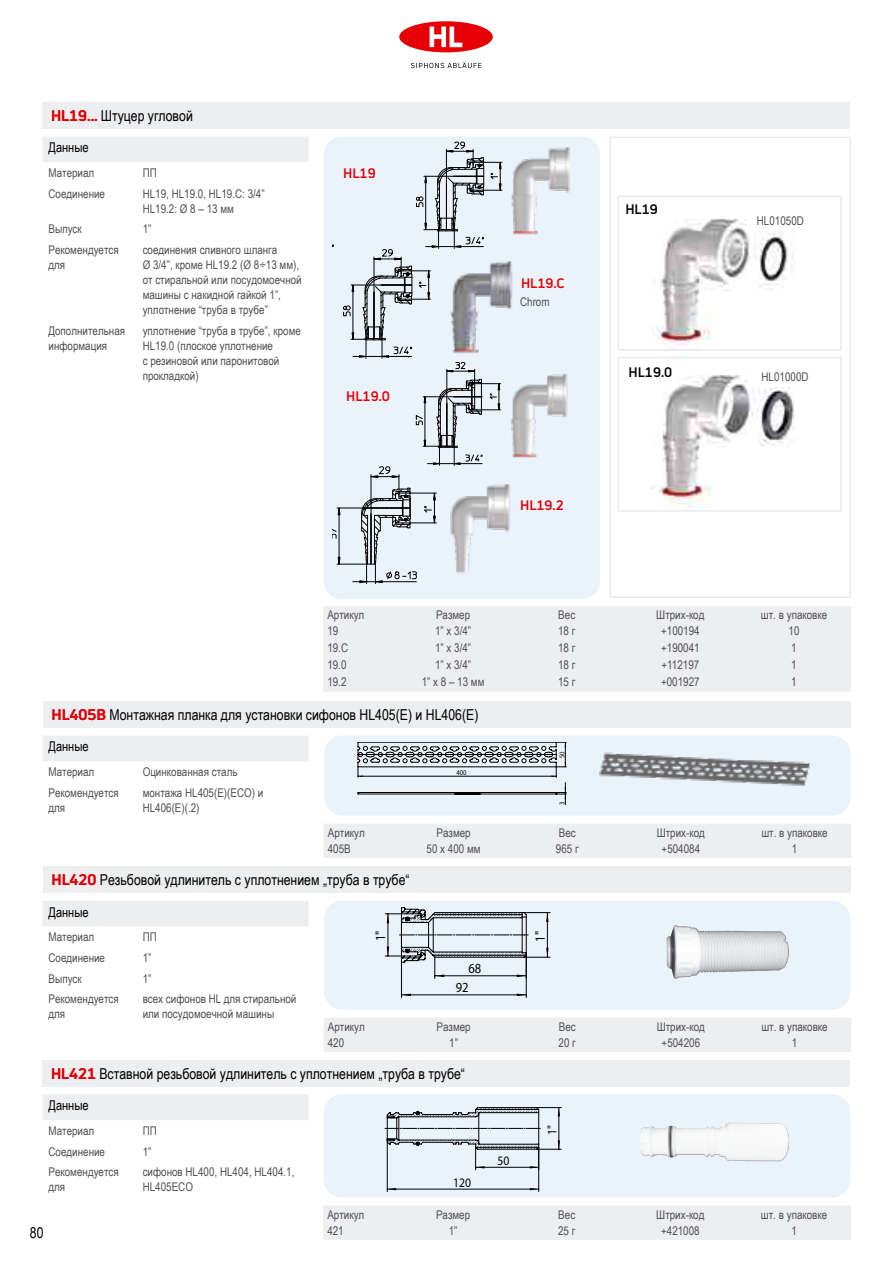
<style>
.page{position:relative;width:893px;height:1263px;background:#fff}
.page>*{position:absolute;margin:0;border:0;box-sizing:border-box;transform-origin:0 0}
.t1{font:15px "Arial Narrow";color:#000}
.t2{font:13.95px/19px "Myriad Pro";color:#000;scale:.9 1}
.t3{font:13.5px "Arial Narrow";color:#000}
.t4{font:700 13.5px "Uni Neue";color:#e60005}
.t5{font:700 13.5px "Uni Neue";color:#000}
.t6{font:13.05px "Myriad Pro";color:#000;scale:.9 1}
.t7{font:12px/15px "Arial Narrow";color:#504f53}
.t8{font:7.35px "Myriad Pro";color:#000;scale:.9 1}
.s1{font-family:"Uni Neue";font-weight:700;color:#e60005}
</style>
<div class="page">
<svg style="left:411px;top:62px;width:70px;height:6px"></svg>
<div style="left:399px;top:21px;width:94px;height:31px;background:#e60005;border-radius:50%"></div>
<svg style="left:430px;top:26px;width:33px;height:21px"></svg>
<div style="left:609px;top:137px;width:242px;height:461px;border:2px solid #e9eaeb"></div>
<div style="left:324px;top:736px;width:526px;height:79px;background:#eaf3fa;border-radius:18px"></div>
<img style="left:599px;top:752px;width:211px;height:34px">
<div style="left:324px;top:901px;width:526px;height:108px;background:#eaf3fa;border-radius:18px"></div>
<img style="left:666px;top:925px;width:123px;height:54px">
<div style="left:324px;top:1094px;width:526px;height:103px;background:#eaf3fa;border-radius:18px"></div>
<img style="left:640px;top:1122px;width:150px;height:40px">
<svg style="left:357px;top:742px;width:209px;height:62px"></svg>
<hr style="left:401px;top:994px;width:125px;height:1px;background:#000">
<hr style="left:401px;top:958px;width:1px;height:39px;background:#000">
<hr style="left:526px;top:953px;width:1px;height:44px;background:#000">
<svg style="left:517px;top:993px;width:9px;height:3px"></svg>
<svg style="left:402px;top:993px;width:9px;height:3px"></svg>
<svg style="left:385px;top:907px;width:165px;height:71px"></svg>
<svg style="left:385px;top:1107px;width:176px;height:63px"></svg>
<hr style="left:387px;top:1189px;width:152px;height:1px;background:#000">
<hr style="left:387px;top:1139px;width:1px;height:53px;background:#000">
<hr style="left:538px;top:1147px;width:1px;height:45px;background:#000">
<svg style="left:530px;top:1188px;width:8px;height:2px"></svg>
<svg style="left:388px;top:1188px;width:8px;height:2px"></svg>
<div style="left:324px;top:137px;width:276px;height:462px;background:#eaf3fa;border-radius:18px"></div>
<img style="left:511px;top:147px;width:58px;height:88px">
<img style="left:502px;top:261px;width:11px;height:48px">
<img style="left:511px;top:373px;width:57px;height:85px">
<img style="left:502px;top:484px;width:8px;height:48px">
<svg style="left:333px;top:142px;width:169px;height:442px"></svg>
<img style="left:651px;top:218px;width:144px;height:290px">
<div style="left:617px;top:196px;width:225px;height:155px;border:2px solid #e9eaeb"></div>
<div style="left:617px;top:357px;width:225px;height:155px;border:2px solid #e9eaeb"></div>
<div style="left:43px;top:701px;width:808px;height:26px;background:#edeeef"></div>
<div style="left:324px;top:824px;width:527px;height:34px;background:#edeeef"></div>
<div style="left:43px;top:866px;width:808px;height:27px;background:#edeeef"></div>
<div style="left:324px;top:1018px;width:527px;height:34px;background:#edeeef"></div>
<div style="left:43px;top:1060px;width:807px;height:26px;background:#edeeef"></div>
<div style="left:323px;top:1206px;width:528px;height:34px;background:#edeeef"></div>
<div style="left:43px;top:736px;width:265px;height:25px;background:#edeeef"></div>
<div style="left:43px;top:901px;width:265px;height:25px;background:#edeeef"></div>
<div style="left:43px;top:1094px;width:265px;height:26px;background:#edeeef"></div>
<div style="left:43px;top:102px;width:807px;height:26px;background:#edeeef"></div>
<div style="left:323px;top:606px;width:528px;height:86px;background:#edeeef"></div>
<div style="left:43px;top:137px;width:265px;height:25px;background:#edeeef"></div>
<p class="t1" style="left:51px;top:104px;width:143px"><span class="s1">HL19...</span> Штуцер угловой</p>
<p class="t3" style="left:49px;top:138px;width:42px">Данные</p>
<p class="t7" style="left:49px;top:165px;width:47px">Материал</p>
<p class="t7" style="left:143px;top:165px;width:16px">ПП</p>
<p class="t7" style="left:49px;top:185px;width:58px">Соединение</p>
<p class="t7" style="left:143px;top:185px;width:123px">HL19, HL19.0, HL19.C: 3/4”<br>HL19.2: Ø 8 – 13 мм</p>
<p class="t7" style="left:49px;top:221px;width:35px">Выпуск</p>
<p class="t7" style="left:143px;top:221px;width:10px">1”</p>
<p class="t7" style="left:49px;top:242px;width:72px">Рекомендуется для</p>
<p class="t7" style="left:143px;top:242px;width:161px">соединения сливного шланга<br>Ø 3/4”, кроме HL19.2 (Ø 8÷13 мм), от стиральной или посудомоечной машины с накидной гайкой 1”, уплотнение “труба в трубе”</p>
<p class="t7" style="left:49px;top:323px;width:78px">Дополнительная информация</p>
<p class="t7" style="left:143px;top:323px;width:160px">уплотнение “труба в трубе”, кроме<br>HL19.0 (плоское уплотнение<br>с резиновой или паронитовой прокладкой)</p>
<p class="t4" style="left:343px;top:165px;width:34px">HL19</p>
<p class="t4" style="left:346px;top:388px;width:45px">HL19.0</p>
<p class="t4" style="left:521px;top:275px;width:45px">HL19.C</p>
<p class="t7" style="left:520px;top:294px;width:31px">Chrom</p>
<p class="t4" style="left:520px;top:497px;width:45px">HL19.2</p>
<p class="t5" style="left:625px;top:201px;width:34px">HL19</p>
<p class="t5" style="left:629px;top:364px;width:45px">HL19.0</p>
<p class="t7" style="left:757px;top:213px;width:49px">HL01050D</p>
<p class="t7" style="left:762px;top:369px;width:49px">HL01000D</p>
<p class="t7" style="left:327px;top:607px;width:38px">Артикул</p>
<p class="t7" style="left:436px;top:607px;width:36px">Размер</p>
<p class="t7" style="left:558px;top:607px;width:18px">Вес</p>
<p class="t7" style="left:656px;top:607px;width:50px">Штрих-код</p>
<p class="t7" style="left:761px;top:607px;width:68px">шт. в упаковке</p>
<p class="t7" style="left:327px;top:623px;width:12px">19</p>
<p class="t7" style="left:435px;top:623px;width:38px">1” x 3/4”</p>
<p class="t7" style="left:558px;top:623px;width:19px">18 г</p>
<p class="t7" style="left:661px;top:623px;width:40px">+100194</p>
<p class="t7" style="left:789px;top:623px;width:12px">10</p>
<p class="t7" style="left:327px;top:640px;width:22px">19.C</p>
<p class="t7" style="left:435px;top:640px;width:38px">1” x 3/4”</p>
<p class="t7" style="left:558px;top:640px;width:19px">18 г</p>
<p class="t7" style="left:661px;top:640px;width:40px">+190041</p>
<p class="t7" style="left:791px;top:640px;width:7px">1</p>
<p class="t7" style="left:327px;top:657px;width:21px">19.0</p>
<p class="t7" style="left:435px;top:657px;width:38px">1” x 3/4”</p>
<p class="t7" style="left:558px;top:657px;width:19px">18 г</p>
<p class="t7" style="left:661px;top:657px;width:39px">+112197</p>
<p class="t7" style="left:791px;top:657px;width:7px">1</p>
<p class="t7" style="left:327px;top:674px;width:21px">19.2</p>
<p class="t7" style="left:422px;top:674px;width:64px">1” x 8 – 13 мм</p>
<p class="t7" style="left:558px;top:674px;width:19px">15 г</p>
<p class="t7" style="left:661px;top:674px;width:40px">+001927</p>
<p class="t7" style="left:791px;top:674px;width:7px">1</p>
<p class="t1" style="left:51px;top:703px;width:429px"><span class="s1">HL405B</span> Монтажная планка для установки сифонов HL405(Е) и HL406(Е)</p>
<p class="t3" style="left:49px;top:737px;width:42px">Данные</p>
<p class="t7" style="left:49px;top:764px;width:47px">Материал</p>
<p class="t7" style="left:143px;top:764px;width:96px">Оцинкованная сталь</p>
<p class="t7" style="left:49px;top:785px;width:72px">Рекомендуется для</p>
<p class="t7" style="left:143px;top:785px;width:122px">монтажа HL405(Е)(ECO) и<br>HL406(E)(.2)</p>
<p class="t8" style="left:456px;top:768px;width:13px">400</p>
<p class="t8" style="left:557px;top:758px;width:9px;rotate:-90deg">50</p>
<p class="t8" style="left:557px;top:805px;width:5px;rotate:-90deg">3</p>
<p class="t7" style="left:328px;top:824px;width:38px">Артикул</p>
<p class="t7" style="left:436px;top:824px;width:36px">Размер</p>
<p class="t7" style="left:559px;top:824px;width:18px">Вес</p>
<p class="t7" style="left:657px;top:824px;width:50px">Штрих-код</p>
<p class="t7" style="left:761px;top:824px;width:68px">шт. в упаковке</p>
<p class="t7" style="left:328px;top:840px;width:24px">405B</p>
<p class="t7" style="left:427px;top:840px;width:56px">50 x 400 мм</p>
<p class="t7" style="left:556px;top:840px;width:24px">965 г</p>
<p class="t7" style="left:662px;top:840px;width:40px">+504084</p>
<p class="t7" style="left:792px;top:840px;width:7px">1</p>
<p class="t1" style="left:51px;top:868px;width:360px"><span class="s1">HL420</span> Резьбовой удлинитель с уплотнением „труба в трубе“</p>
<p class="t3" style="left:49px;top:902px;width:42px">Данные</p>
<p class="t7" style="left:49px;top:929px;width:47px">Материал</p>
<p class="t7" style="left:143px;top:929px;width:16px">ПП</p>
<p class="t7" style="left:49px;top:950px;width:58px">Соединение</p>
<p class="t7" style="left:143px;top:950px;width:10px">1”</p>
<p class="t7" style="left:49px;top:970px;width:35px">Выпуск</p>
<p class="t7" style="left:143px;top:970px;width:10px">1”</p>
<p class="t7" style="left:49px;top:991px;width:72px">Рекомендуется для</p>
<p class="t7" style="left:143px;top:991px;width:155px">всех сифонов HL для стиральной или посудомоечной машины</p>
<p class="t2" style="left:371px;top:941px;width:13px;rotate:-90deg">1"</p>
<p class="t2" style="left:530px;top:942px;width:13px;rotate:-90deg">1"</p>
<p class="t2" style="left:456px;top:959px;width:30px;text-indent:13px">68<br>92</p>
<p class="t7" style="left:328px;top:1018px;width:38px">Артикул</p>
<p class="t7" style="left:436px;top:1018px;width:36px">Размер</p>
<p class="t7" style="left:559px;top:1018px;width:18px">Вес</p>
<p class="t7" style="left:657px;top:1018px;width:50px">Штрих-код</p>
<p class="t7" style="left:761px;top:1018px;width:68px">шт. в упаковке</p>
<p class="t7" style="left:328px;top:1034px;width:18px">420</p>
<p class="t7" style="left:449px;top:1034px;width:10px">1”</p>
<p class="t7" style="left:559px;top:1034px;width:19px">20 г</p>
<p class="t7" style="left:662px;top:1034px;width:40px">+504206</p>
<p class="t7" style="left:792px;top:1034px;width:7px">1</p>
<p class="t1" style="left:51px;top:1062px;width:415px"><span class="s1">HL421</span> Вставной резьбовой удлинитель с уплотнением „труба в трубе“</p>
<p class="t3" style="left:49px;top:1095px;width:42px">Данные</p>
<p class="t7" style="left:49px;top:1123px;width:47px">Материал</p>
<p class="t7" style="left:143px;top:1123px;width:16px">ПП</p>
<p class="t7" style="left:49px;top:1143px;width:58px">Соединение</p>
<p class="t7" style="left:143px;top:1143px;width:10px">1”</p>
<p class="t7" style="left:49px;top:1164px;width:72px">Рекомендуется для</p>
<p class="t7" style="left:143px;top:1164px;width:153px">сифонов HL400, HL404, HL404.1,<br>HL405ECO</p>
<p class="t1" style="left:30px;top:1222px;width:15px">80</p>
<p class="t6" style="left:453px;top:1174px;width:21px">120</p>
<p class="t6" style="left:498px;top:1152px;width:15px">50</p>
<p class="t6" style="left:544px;top:1134px;width:13px;rotate:-90deg">1"</p>
<p class="t7" style="left:327px;top:1206px;width:38px">Артикул</p>
<p class="t7" style="left:436px;top:1206px;width:36px">Размер</p>
<p class="t7" style="left:558px;top:1206px;width:18px">Вес</p>
<p class="t7" style="left:656px;top:1206px;width:50px">Штрих-код</p>
<p class="t7" style="left:761px;top:1206px;width:68px">шт. в упаковке</p>
<p class="t7" style="left:327px;top:1222px;width:18px">421</p>
<p class="t7" style="left:449px;top:1222px;width:10px">1”</p>
<p class="t7" style="left:558px;top:1222px;width:19px">25 г</p>
<p class="t7" style="left:661px;top:1222px;width:40px">+421008</p>
<p class="t7" style="left:791px;top:1222px;width:7px">1</p>
</div>
